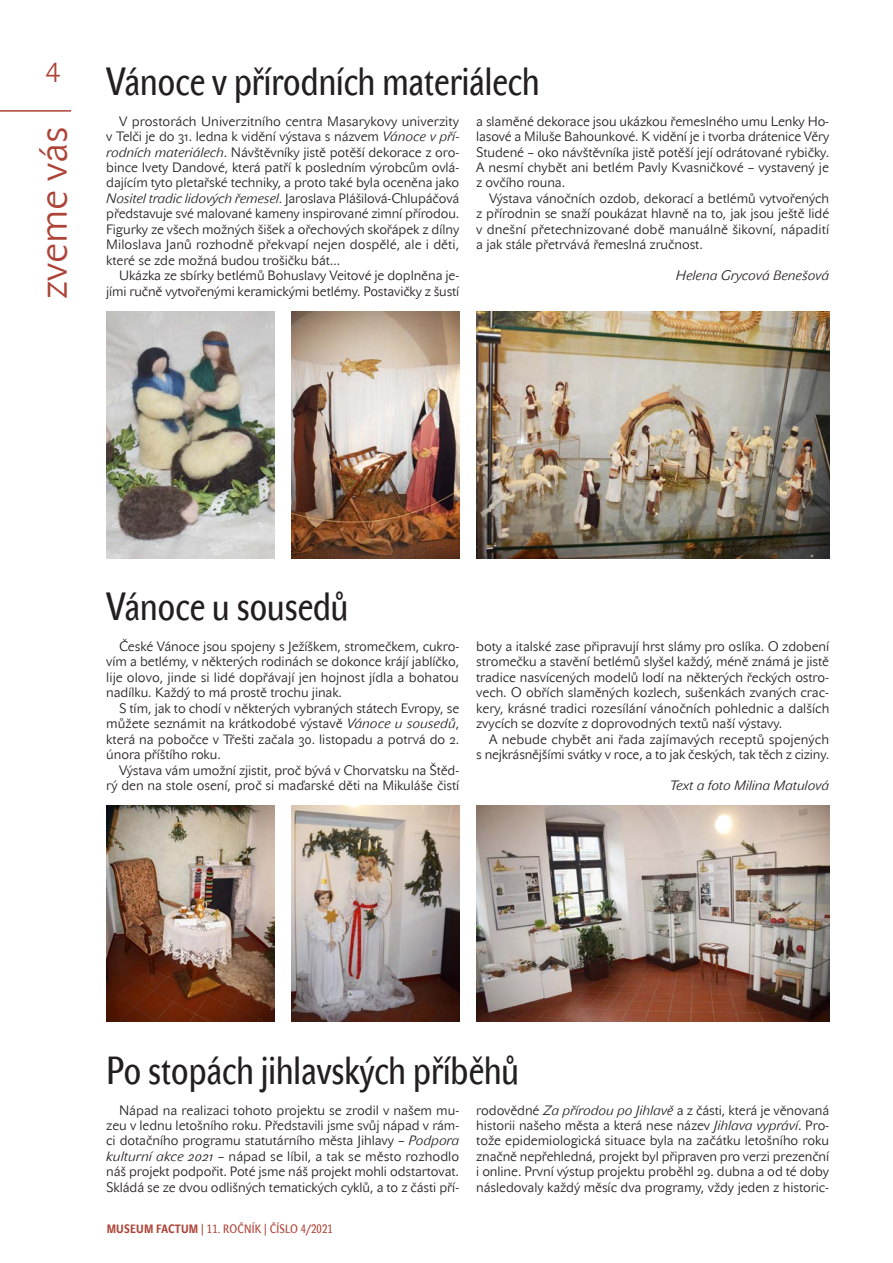
<style>
.page{position:relative;width:893px;height:1263px;background:#fff}
.page>*{position:absolute;margin:0;border:0;box-sizing:border-box;transform-origin:0 0}
.t1{font:39px "John Sans Cond Text CE";color:#231f20}
.kapitola{font:39px "John Sans Lite CE";color:#ad4337}
.t2{font:27px "John Sans Lite SCCE";color:#ad4337}
.blok{font:13.5px/15.5px "John Sans Lite CE";letter-spacing:-.005em;color:#231f20;text-align:justify}
.blok_-_podpis{font:italic 13.5px "John Sans Lite CE";letter-spacing:-.005em;color:#231f20}
.t3{font:12px "John Sans Cond Text SCCE";letter-spacing:.02em;color:#ad4337}
.s1{font-style:italic}
.s2{font-weight:700}
</style>
<div class="page">
<hr style="left:0;top:110px;width:71px;height:2px;background:#ad4337">
<img style="left:476px;top:311px;width:353px;height:247px">
<img style="left:106px;top:311px;width:168px;height:247px">
<img style="left:291px;top:311px;width:168px;height:247px">
<img style="left:106px;top:805px;width:168px;height:217px">
<img style="left:291px;top:805px;width:168px;height:217px">
<img style="left:476px;top:805px;width:353px;height:217px">
<h2 class="t2" style="left:46px;top:57px;width:16px">4</h2>
<p class="kapitola" style="left:31px;top:299px;width:174px;rotate:-90deg">zveme vás</p>
<h1 class="t1" style="left:106px;top:59px;width:435px">Vánoce v přírodních materiálech</h1>
<p class="blok" style="left:106px;top:113px;width:354px;text-indent:13px">V prostorách Univerzitního centra Masarykovy univerzity v Telči je do 31. ledna k vidění výstava s názvem <span class="s1">Vánoce v pří&shy;rodních materiálech</span>. Návštěvníky jistě potěší dekorace z oro&shy;bince Ivety Dandové, která patří k posledním výrobcům ovlá&shy;dajícím tyto pletařské techniky, a proto také byla oceněna jako <span class="s1">Nositel tradic lidových řemesel</span>. Jaroslava Plášilová-Chlupáčová představuje své malované kameny inspirované zimní přírodou.<br>Figurky ze všech možných šišek a ořechových skořápek z dílny Miloslava Janů rozhodně překvapí nejen dospělé, ale i děti, které se zde možná budou trošičku bát…</p>
<p class="blok" style="left:106px;top:268px;width:355px;text-align:right">Ukázka ze sbírky betlémů Bohuslavy Veitové je doplněna je&shy;jími ručně vytvořenými keramickými betlémy. Postavičky z šustí</p>
<p class="blok" style="left:476px;top:113px;width:354px">a slaměné dekorace jsou ukázkou řemeslného umu Lenky Ho&shy;lasové a Miluše Bahounkové. K vidění je i tvorba drátenice Věry Studené – oko návštěvníka jistě potěší její odrátované rybičky.<br>A nesmí chybět ani betlém Pavly Kvasničkové – vystavený je z ovčího rouna.</p>
<p class="blok" style="left:476px;top:190px;width:354px;text-indent:13px">Výstava vánočních ozdob, dekorací a betlémů vytvořených z přírodnin se snaží poukázat hlavně na to, jak jsou ještě lidé v dnešní přetechnizované době manuálně šikovní, nápadití a jak stále přetrvává řemeslná zručnost.</p>
<p class="blok_-_podpis" style="left:676px;top:268px;width:155px">Helena Grycová Benešová</p>
<h1 class="t1" style="left:106px;top:584px;width:244px">Vánoce u sousedů</h1>
<p class="blok" style="left:106px;top:639px;width:354px;text-indent:13px">České Vánoce jsou spojeny s Ježíškem, stromečkem, cukro&shy;vím a betlémy, v některých rodinách se dokonce krájí jablíčko, lije olovo, jinde si lidé dopřávají jen hojnost jídla a bohatou nadílku. Každý to má prostě trochu jinak.</p>
<p class="blok" style="left:106px;top:700px;width:355px;text-indent:13px">S tím, jak to chodí v některých vybraných státech Evropy, se můžete seznámit na krátkodobé výstavě <span class="s1">Vánoce u sousedů</span>, která na pobočce v Třešti začala 30. listopadu a potrvá do 2. února příštího roku.</p>
<p class="blok" style="left:106px;top:762px;width:354px;text-align:right">Výstava vám umožní zjistit, proč bývá v Chorvatsku na Štěd&shy;rý den na stole osení, proč si maďarské děti na Mikuláše čistí</p>
<p class="blok" style="left:476px;top:639px;width:355px">boty a italské zase připravují hrst slámy pro oslíka. O zdobení stromečku a stavění betlémů slyšel každý, méně známá je jistě tradice nasvícených modelů lodí na některých řeckých ostro&shy;vech. O obřích slaměných kozlech, sušenkách zvaných crac&shy;kery, krásné tradici rozesílání vánočních pohlednic a dalších zvycích se dozvíte z doprovodných textů naší výstavy.</p>
<p class="blok" style="left:476px;top:731px;width:354px;text-align:right">A nebude chybět ani řada zajímavých receptů spojených<br>s nejkrásnějšími svátky v roce, a to jak českých, tak těch z ciziny.</p>
<p class="blok_-_podpis" style="left:670px;top:777px;width:161px">Text a foto Milina Matulová</p>
<h1 class="t1" style="left:106px;top:1048px;width:414px">Po stopách jihlavských příběhů</h1>
<p class="blok" style="left:106px;top:1102px;width:354px;text-indent:13px">Nápad na realizaci tohoto projektu se zrodil v našem mu&shy;zeu v lednu letošního roku. Představili jsme svůj nápad v rám&shy;ci dotačního programu statutárního města Jihlavy – <span class="s1">Podpora kulturní akce 2021</span> – nápad se líbil, a tak se město rozhodlo náš projekt podpořit. Poté jsme náš projekt mohli odstartovat.<br>Skládá se ze dvou odlišných tematických cyklů, a to z části pří-</p>
<p class="t3" style="left:107px;top:1222px;width:228px"><span class="s2">MUSEUM FACTUM</span> | 11. ROČNÍK | ČÍSLO 4/2021</p>
<p class="blok" style="left:476px;top:1102px;width:354px">rodovědné <span class="s1">Za přírodou po Jihlavě</span> a z části, která je věnovaná historii našeho města a která nese název <span class="s1">Jihlava vypráví</span>. Pro&shy;tože epidemiologická situace byla na začátku letošního roku značně nepřehledná, projekt byl připraven pro verzi prezenční i online. První výstup projektu proběhl 29. dubna a od té doby následovaly každý měsíc dva programy, vždy jeden z historic-</p>
</div>
